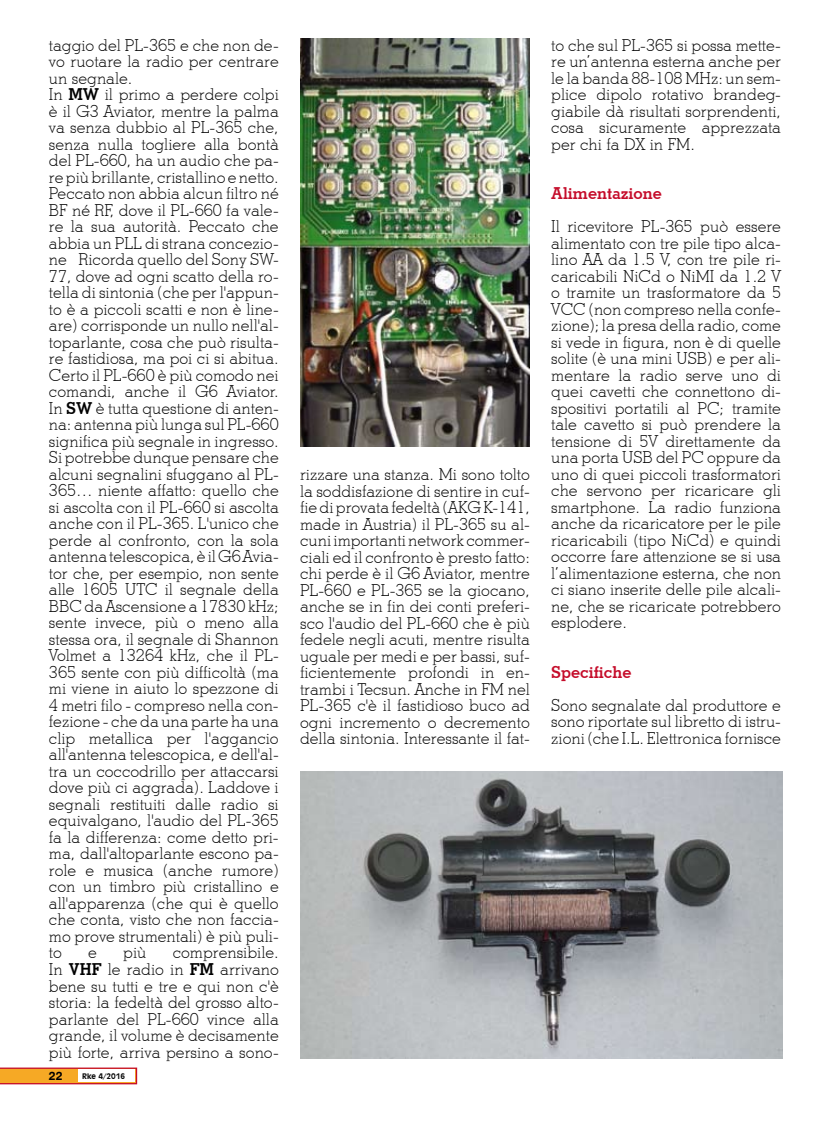
<style>
.page{position:relative;width:830px;height:1127px;background:#fff}
.page>*{position:absolute;margin:0;border:0;box-sizing:border-box;transform-origin:0 0}
.t1{font:300 16.5px/16.5px "Stymie BT";color:#000;text-align:justify}
.t2{font:700 16.5px "Stymie BT";color:#c50c2a}
.t3{font:700 12px "Swiss 721 BT";color:#000}
.t4{font:700 7.5px "Incised 901 BT";color:#000}
.s1{font-weight:700}
</style>
<div class="page">
<svg style="left:0;top:1067px;width:137px;height:17px;background:#ec8d30"></svg>
<div style="left:78px;top:1069px;width:57px;height:13px;background:#fff"></div>
<img style="left:300px;top:38px;width:229px;height:408px">
<img style="left:300px;top:771px;width:481px;height:288px">
<p class="t1" style="left:49px;top:37px;width:231px;text-align:left">taggio del PL-365 e che non de&shy;vo ruotare la radio per centrare un segnale.<br>In <span class="s1">MW</span> il primo a perdere colpi è il G3 Aviator, mentre la palma va senza dubbio al PL-365 che, senza nulla togliere alla bontà del PL-660, ha un audio che pa&shy;re più brillante, cristallino e netto.<br>Peccato non abbia alcun filtro né<br>BF né RF, dove il PL-660 fa vale&shy;re la sua autorità. Peccato che abbia un PLL di strana concezio&shy;ne Ricorda quello del Sony SW-<br>77, dove ad ogni scatto della ro&shy;tella di sintonia (che per l'appun&shy;to è a piccoli scatti e non è line&shy;are) corrisponde un nullo nell'al&shy;toparlante, cosa che può risulta&shy;re fastidiosa, ma poi ci si abitua.<br>Certo il PL-660 è più comodo nei comandi, anche il G6 Aviator.<br>In <span class="s1">SW</span> è tutta questione di anten&shy;na: antenna più lunga sul PL-660 significa più segnale in ingresso.<br>Si potrebbe dunque pensare che alcuni segnalini sfuggano al PL-<br>365… niente affatto: quello che si ascolta con il PL-660 si ascolta anche con il PL-365. L'unico che perde al confronto, con la sola antenna telescopica, è il G6 Avia&shy;tor che, per esempio, non sente alle 1605 UTC il segnale della<br>BBC da Ascensione a 17830 kHz; sente invece, più o meno alla stessa ora, il segnale di Shannon<br>Volmet a 13264 kHz, che il PL-<br>365 sente con più difficoltà (ma mi viene in aiuto lo spezzone di<br>4 metri filo - compreso nella con&shy;fezione - che da una parte ha una clip metallica per l'aggancio all'antenna telescopica, e dell'al&shy;tra un coccodrillo per attaccarsi dove più ci aggrada). Laddove i segnali restituiti dalle radio si equivalgano, l'audio del PL-365 fa la differenza: come detto pri&shy;ma, dall'altoparlante escono pa&shy;role e musica (anche rumore) con un timbro più cristallino e all'apparenza (che qui è quello che conta, visto che non faccia&shy;mo prove strumentali) è più puli&shy;to</p>
<p class="t1" style="left:49px;top:944px;width:231px;text-indent:124px">comprensibile.<br>In <span class="s1">VHF</span> le radio in <span class="s1">FM</span> arrivano bene su tutti e tre e qui non c'è storia: la fedeltà del grosso alto&shy;parlante del PL-660 vince alla grande, il volume è decisamente più forte, arriva persino a sono-</p>
<p class="t1" style="left:88px;top:944px;width:10px">e</p>
<p class="t1" style="left:123px;top:944px;width:25px">più</p>
<p class="t3" style="left:49px;top:1068px;width:15px">22</p>
<p class="t4" style="left:82px;top:1071px;width:44px">Rke 4/2016</p>
<p class="t1" style="left:300px;top:466px;width:231px">rizzare una stanza. Mi sono tolto la soddisfazione di sentire in cuf&shy;fie di provata fedeltà (AKG K-141, made in Austria) il PL-365 su al&shy;cuni importanti network commer&shy;ciali ed il confronto è presto fatto: chi perde è il G6 Aviator, mentre PL-660 e PL-365 se la giocano, anche se in fin dei conti preferi&shy;sco l'audio del PL-660 che è più fedele negli acuti, mentre risulta uguale per medi e per bassi, suf&shy;ficientemente profondi in en&shy;trambi i Tecsun. Anche in FM nel PL-365 c'è il fastidioso buco ad ogni incremento o decremento della sintonia. Interessante il fat-</p>
<p class="t1" style="left:551px;top:37px;width:231px">to che sul PL-365 si possa mette&shy;re un’antenna esterna anche per le la banda 88-108 MHz: un sem&shy;plice dipolo rotativo brandeg&shy;giabile dà risultati sorprendenti, cosa sicuramente apprezzata per chi fa DX in FM.</p>
<p class="t2" style="left:551px;top:183px;width:112px">Alimentazione</p>
<p class="t1" style="left:551px;top:218px;width:231px">Il ricevitore PL-365 può essere alimentato con tre pile tipo alca&shy;lino AA da 1.5 V, con tre pile ri&shy;caricabili NiCd o NiMI da 1.2 V o tramite un trasformatore da 5<br>VCC (non compreso nella confe&shy;zione); la presa della radio, come si vede in figura, non è di quelle solite (è una mini USB) e per ali&shy;mentare la radio serve uno di quei cavetti che connettono di&shy;spositivi portatili al PC; tramite tale cavetto si può prendere la tensione di 5V direttamente da una porta USB del PC oppure da uno di quei piccoli trasformatori che servono per ricaricare gli smartphone. La radio funziona anche da ricaricatore per le pile ricaricabili (tipo NiCd) e quindi occorre fare attenzione se si usa l’alimentazione esterna, che non ci siano inserite delle pile alcali&shy;ne, che se ricaricate potrebbero esplodere.</p>
<p class="t2" style="left:551px;top:662px;width:82px">Specifiche</p>
<p class="t1" style="left:551px;top:697px;width:231px">Sono segnalate dal produttore e sono riportate sul libretto di istru&shy;zioni (che I.L. Elettronica fornisce</p>
</div>
